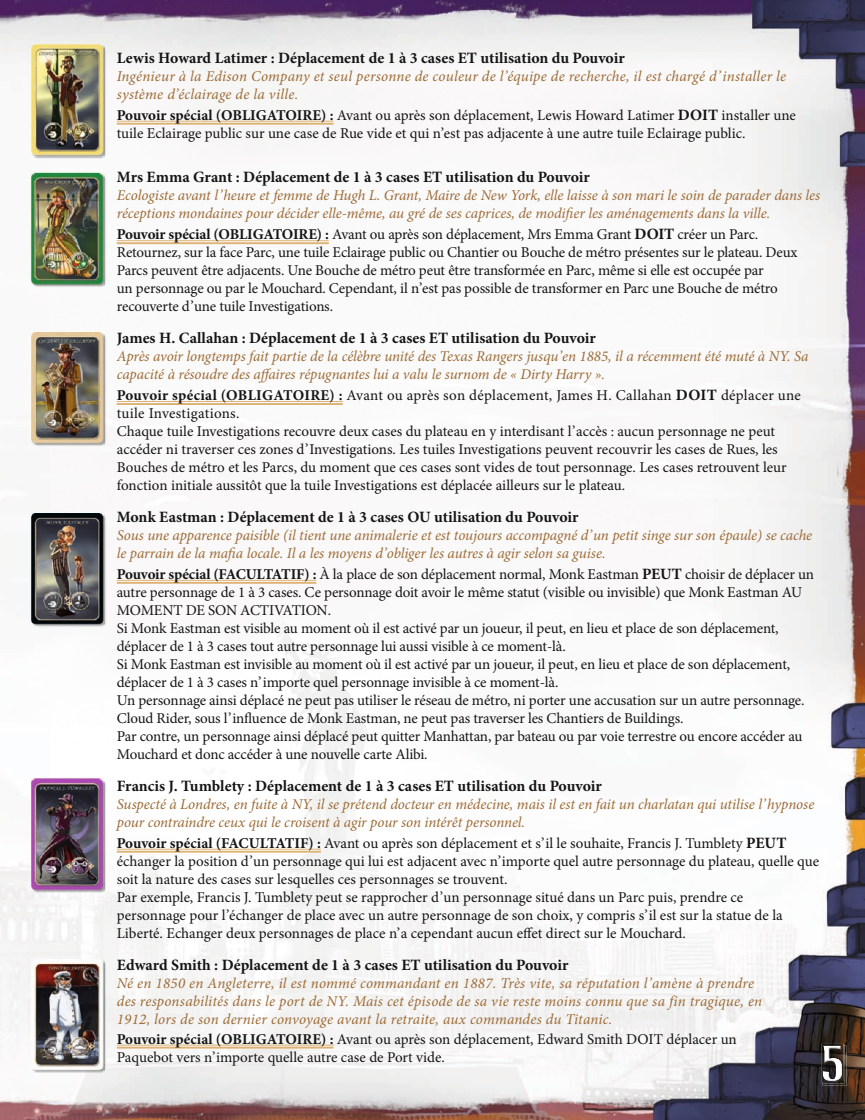
<style>
.page{position:relative;width:865px;height:1120px;background:#fff}
.page>*{position:absolute;margin:0;border:0;box-sizing:border-box;transform-origin:0 0}
.t1{font:700 15.75px "Minion Pro";letter-spacing:-.005em;color:#131413}
.t2{font:15px/18px "Minion Pro";letter-spacing:-.01em;color:#131413}
.t3{font:italic 15px/18px "Minion Pro";letter-spacing:-.005em;color:#9c6b36}
.t4{font:italic 15px/18px "Minion Pro";letter-spacing:.015em;color:#9c6b36}
.s1{font-weight:700}
.s2{font-weight:700;font-size:15.75px}
</style>
<div class="page">
<img style="left:0;top:0;width:864px;height:53px">
<img style="left:0;top:53px;width:50px;height:1066px">
<img style="left:102px;top:53px;width:762px;height:1066px">
<img style="left:50px;top:1072px;width:52px;height:47px">
<img style="left:822px;top:1045px;width:24px;height:40px">
<img style="left:822px;top:1045px;width:22px;height:38px">
<img style="left:820px;top:1043px;width:22px;height:37px">
<img style="left:821px;top:1044px;width:21px;height:1px">
<img style="left:821px;top:1045px;width:21px;height:36px">
<img style="left:822px;top:1045px;width:19px;height:35px">
<hr style="left:117px;top:121px;width:216px;height:1px;background:#ddb273">
<hr style="left:117px;top:123px;width:216px;height:2px;background:#ddb273">
<hr style="left:117px;top:240px;width:212px;height:1px;background:#ddb273">
<hr style="left:117px;top:242px;width:212px;height:2px;background:#ddb273">
<hr style="left:117px;top:401px;width:225px;height:1px;background:#ddb273">
<hr style="left:117px;top:403px;width:225px;height:2px;background:#ddb273">
<hr style="left:117px;top:580px;width:199px;height:1px;background:#ddb273">
<hr style="left:117px;top:581px;width:199px;height:2px;background:#ddb273">
<hr style="left:117px;top:848px;width:204px;height:1px;background:#ddb273">
<hr style="left:117px;top:850px;width:204px;height:2px;background:#ddb273">
<hr style="left:117px;top:1044px;width:216px;height:1px;background:#ddb273">
<hr style="left:117px;top:1046px;width:216px;height:2px;background:#ddb273">
<img style="left:32px;top:45px;width:74px;height:113px">
<img style="left:30px;top:43px;width:74px;height:113px">
<img style="left:32px;top:45px;width:72px;height:111px">
<img style="left:32px;top:174px;width:74px;height:113px">
<img style="left:30px;top:172px;width:74px;height:113px">
<img style="left:32px;top:174px;width:72px;height:111px">
<img style="left:32px;top:332px;width:74px;height:114px">
<img style="left:30px;top:330px;width:74px;height:114px">
<img style="left:32px;top:332px;width:72px;height:112px">
<img style="left:32px;top:513px;width:74px;height:114px">
<img style="left:30px;top:511px;width:74px;height:113px">
<img style="left:32px;top:513px;width:72px;height:111px">
<img style="left:32px;top:779px;width:74px;height:113px">
<img style="left:30px;top:777px;width:74px;height:113px">
<img style="left:32px;top:779px;width:72px;height:111px">
<img style="left:32px;top:959px;width:74px;height:113px">
<img style="left:30px;top:957px;width:74px;height:113px">
<img style="left:32px;top:959px;width:72px;height:111px">
<p class="t1" style="left:117px;top:47px;width:509px">Lewis Howard Latimer : Déplacement de 1 à 3 cases ET utilisation du Pouvoir</p>
<p class="t4" style="left:117px;top:67px;width:670px">Ingénieur à la Edison Company et seul personne de couleur de l’équipe de recherche, il est chargé d’installer le système d’éclairage de la ville.</p>
<p class="t2" style="left:117px;top:106px;width:680px"><span class="s1">Pouvoir spécial (OBLIGATOIRE) :</span> Avant ou après son déplacement, Lewis Howard Latimer <span class="s2">DOIT</span> installer une tuile Eclairage public sur une case de Rue vide et qui n’est pas adjacente à une autre tuile Eclairage public.</p>
<p class="t1" style="left:117px;top:166px;width:474px">Mrs Emma Grant : Déplacement de 1 à 3 cases ET utilisation du Pouvoir</p>
<p class="t3" style="left:117px;top:186px;width:704px">Ecologiste avant l’heure et femme de Hugh L. Grant, Maire de New York, elle laisse à son mari le soin de parader dans les réceptions mondaines pour décider elle-même, au gré de ses caprices, de modifier les aménagements dans la ville.</p>
<p class="t2" style="left:117px;top:225px;width:682px"><span class="s1">Pouvoir spécial (OBLIGATOIRE) :</span> Avant ou après son déplacement, Mrs Emma Grant <span class="s2">DOIT</span> créer un Parc.<br>Retournez, sur la face Parc, une tuile Eclairage public ou Chantier ou Bouche de métro présentes sur le plateau. Deux Parcs peuvent être adjacents. Une Bouche de métro peut être transformée en Parc, même si elle est occupée par<br>un personnage ou par le Mouchard. Cependant, il n’est pas possible de transformer en Parc une Bouche de métro recouverte d’une tuile Investigations.</p>
<p class="t1" style="left:117px;top:327px;width:480px">James H. Callahan : Déplacement de 1 à 3 cases ET utilisation du Pouvoir</p>
<p class="t3" style="left:117px;top:347px;width:692px">Après avoir longtemps fait partie de la célèbre unité des Texas Rangers jusqu’en 1885, il a récemment été muté à NY. Sa capacité à résoudre des affaires répugnantes lui a valu le surnom de « Dirty Harry ».</p>
<p class="t2" style="left:117px;top:386px;width:685px"><span class="s1">Pouvoir spécial (OBLIGATOIRE) :</span> Avant ou après son déplacement, James H. Callahan <span class="s2">DOIT</span> déplacer une tuile Investigations.<br>Chaque tuile Investigations recouvre deux cases du plateau en y interdisant l’accès : aucun personnage ne peut accéder ni traverser ces zones d’Investigations. Les tuiles Investigations peuvent recouvrir les cases de Rues, les Bouches de métro et les Parcs, du moment que ces cases sont vides de tout personnage. Les cases retrouvent leur fonction initiale aussitôt que la tuile Investigations est déplacée ailleurs sur le plateau.</p>
<p class="t1" style="left:117px;top:505px;width:463px">Monk Eastman : Déplacement de 1 à 3 cases OU utilisation du Pouvoir</p>
<p class="t3" style="left:117px;top:526px;width:696px">Sous une apparence paisible (il tient une animalerie et est toujours accompagné d’un petit singe sur son épaule) se cache le parrain de la mafia locale. Il a les moyens d’obliger les autres à agir selon sa guise.</p>
<p class="t2" style="left:117px;top:565px;width:698px"><span class="s1">Pouvoir spécial (FACULTATIF) :</span> À la place de son déplacement normal, Monk Eastman <span class="s2">PEUT</span> choisir de déplacer un autre personnage de 1 à 3 cases. Ce personnage doit avoir le même statut (visible ou invisible) que Monk Eastman AU MOMENT DE SON ACTIVATION.<br>Si Monk Eastman est visible au moment où il est activé par un joueur, il peut, en lieu et place de son déplacement, déplacer de 1 à 3 cases tout autre personnage lui aussi visible à ce moment-là.<br>Si Monk Eastman est invisible au moment où il est activé par un joueur, il peut, en lieu et place de son déplacement, déplacer de 1 à 3 cases n’importe quel personnage invisible à ce moment-là.<br>Un personnage ainsi déplacé ne peut pas utiliser le réseau de métro, ni porter une accusation sur un autre personnage.<br>Cloud Rider, sous l’influence de Monk Eastman, ne peut pas traverser les Chantiers de Buildings.<br>Par contre, un personnage ainsi déplacé peut quitter Manhattan, par bateau ou par voie terrestre ou encore accéder au Mouchard et donc accéder à une nouvelle carte Alibi.</p>
<p class="t1" style="left:117px;top:774px;width:486px">Francis J. Tumblety : Déplacement de 1 à 3 cases ET utilisation du Pouvoir</p>
<p class="t3" style="left:117px;top:794px;width:698px">Suspecté à Londres, en fuite à NY, il se prétend docteur en médecine, mais il est en fait un charlatan qui utilise l’hypnose pour contraindre ceux qui le croisent à agir pour son intérêt personnel.</p>
<p class="t2" style="left:117px;top:833px;width:703px"><span class="s1">Pouvoir spécial (FACULTATIF) :</span> Avant ou après son déplacement et s’il le souhaite, Francis J. Tumblety <span class="s2">PEUT </span>échanger la position d’un personnage qui lui est adjacent avec n’importe quel autre personnage du plateau, quelle que soit la nature des cases sur lesquelles ces personnages se trouvent.<br>Par exemple, Francis J. Tumblety peut se rapprocher d’un personnage situé dans un Parc puis, prendre ce<br>personnage pour l’échanger de place avec un autre personnage de son choix, y compris s’il est sur la statue de la Liberté. Echanger deux personnages de place n’a cependant aucun effet direct sur le Mouchard.</p>
<p class="t1" style="left:117px;top:953px;width:453px">Edward Smith : Déplacement de 1 à 3 cases ET utilisation du Pouvoir</p>
<p class="t3" style="left:117px;top:973px;width:646px">Né en 1850 en Angleterre, il est nommé commandant en 1887. Très vite, sa réputation l’amène à prendre des responsabilités dans le port de NY. Mais cet épisode de sa vie reste moins connu que sa fin tragique, en<br>1912, lors de son dernier convoyage avant la retraite, aux commandes du Titanic.</p>
<p class="t2" style="left:117px;top:1029px;width:621px"><span class="s1">Pouvoir spécial (OBLIGATOIRE) :</span> Avant ou après son déplacement, Edward Smith DOIT déplacer un<br>Paquebot vers n’importe quelle autre case de Port vide.</p>
</div>
